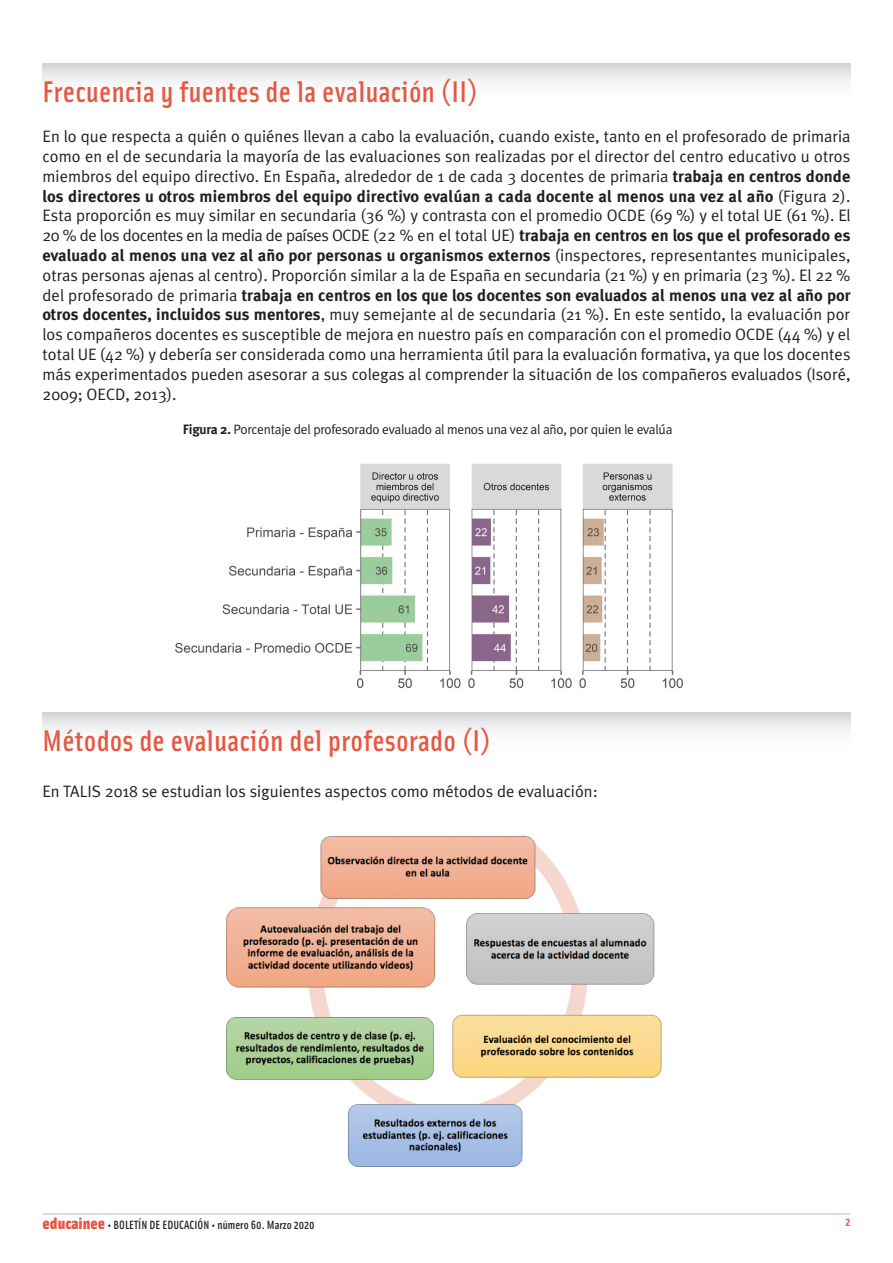
<style>
.page{position:relative;width:893px;height:1263px;background:#fff}
.page>*{position:absolute;margin:0;border:0;box-sizing:border-box;transform-origin:0 0}
.t1{font:500 30px "Solex";letter-spacing:.01em;color:#e55842}
.t2{font:16.5px/19.8px "Meta Plus Normal";color:#231f20;text-align:justify}
.t3{font:13.5px "Meta Plus Normal";letter-spacing:-.02em;color:#231f20}
.t4{font:500 12px "Solex";color:#231f20}
.t5{font:700 12px "Solex";color:#e55842}
.s1{font-family:"Meta Plus";font-weight:700}
.s2{font-weight:900;font-size:16.5px;color:#e55842}
</style>
<div class="page">
<hr style="left:43px;top:1213px;width:807px;height:2px;background:#d1d2d4">
<div style="left:43px;top:64px;width:807px;height:48px;background:linear-gradient(to bottom,#e0e1e3,#fff)"></div>
<img style="left:175px;top:463px;width:508px;height:226px">
<div style="left:43px;top:713px;width:807px;height:48px;background:linear-gradient(to bottom,#e1e2e3,#fff)"></div>
<img style="left:226px;top:835px;width:436px;height:332px">
<p class="t1" style="left:43px;top:72px;width:437px">Frecuencia y fuentes de la evaluación (II)</p>
<p class="t2" style="left:43px;top:126px;width:810px">En lo que respecta a quién o quiénes llevan a cabo la evaluación, cuando existe, tanto en el profesorado de primaria como en el de secundaria la mayoría de las evaluaciones son realizadas por el director del centro educativo u otros miembros del equipo directivo. En España, alrededor de 1 de cada 3 docentes de primaria <span class="s1">trabaja en centros donde los directores u otros miembros del equipo directivo evalúan a cada docente al menos una vez al año</span> (Figura 2).<br>Esta proporción es muy similar en secundaria (36 %) y contrasta con el promedio OCDE (69 %) y el total UE (61 %). El 20 % de los docentes en la media de países OCDE (22 % en el total UE) <span class="s1">trabaja en centros en los que el profesorado es evaluado al menos una vez al año por personas u organismos externos</span> (inspectores, representantes municipales, otras personas ajenas al centro). Proporción similar a la de España en secundaria (21 %) y en primaria (23 %). El 22 % del profesorado de primaria <span class="s1">trabaja en centros en los que los docentes son evaluados al menos una vez al año por otros docentes, incluidos sus mentores</span>, muy semejante al de secundaria (21 %). En este sentido, la evaluación por los compañeros docentes es susceptible de mejora en nuestro país en comparación con el promedio OCDE (44 %) y el total UE (42 %) y debería ser considerada como una herramienta útil para la evaluación formativa, ya que los docentes más experimentados pueden asesorar a sus colegas al comprender la situación de los compañeros evaluados (Isoré, 2009; OECD, 2013).</p>
<p class="t3" style="left:183px;top:421px;width:491px"><span class="s1">Figura 2.</span> Porcentaje del profesorado evaluado al menos una vez al año, por quien le evalúa</p>
<p class="t1" style="left:43px;top:721px;width:450px">Métodos de evaluación del profesorado (I)</p>
<p class="t2" style="left:43px;top:781px;width:557px">En TALIS 2018 se estudian los siguientes aspectos como métodos de evaluación:</p>
<p class="t4" style="left:43px;top:1217px;width:274px"><span class="s2">educainee</span> • BOLETÍN DE EDUCACIÓN • número 60. Marzo 2020</p>
<p class="t5" style="left:845px;top:1214px;width:6px">2</p>
</div>
